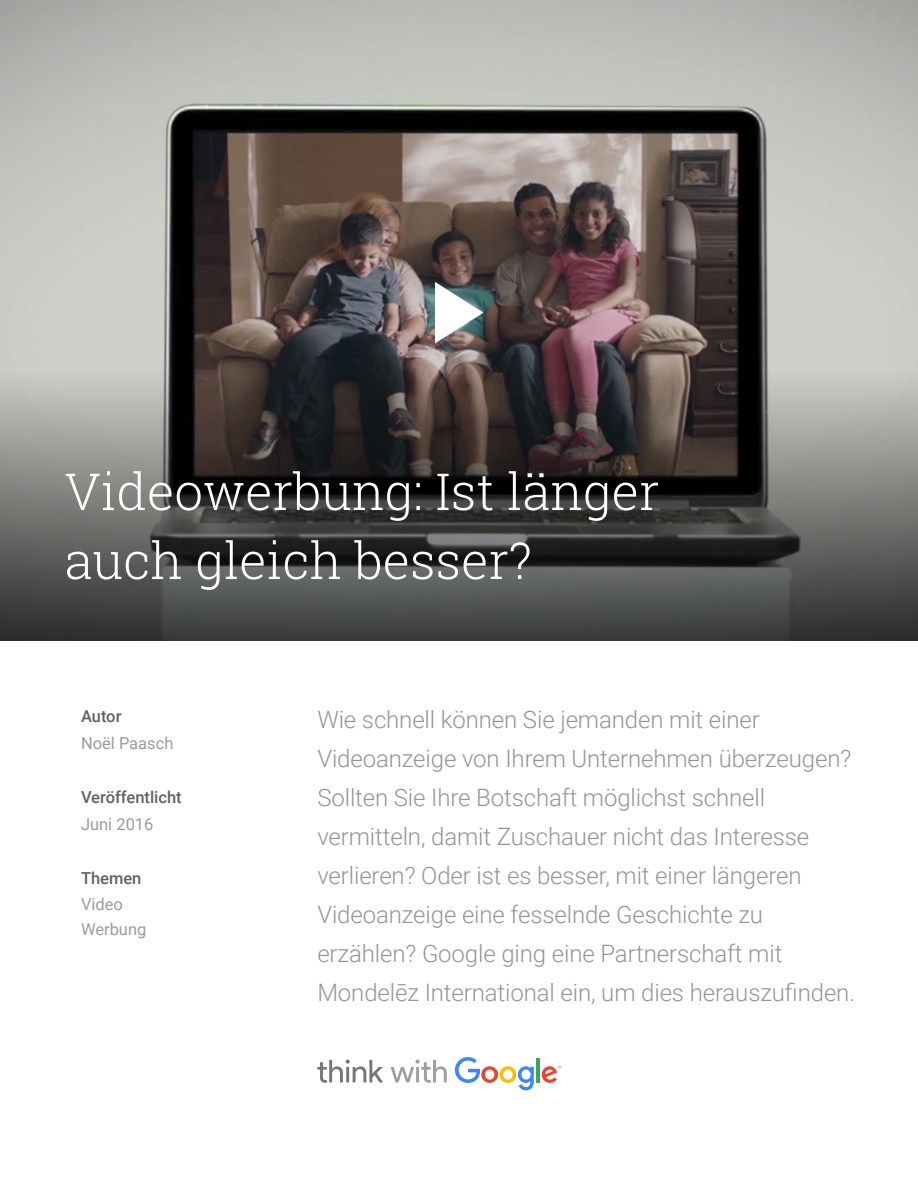
<style>
.page{position:relative;width:918px;height:1188px;background:#fff}
.page>*{position:absolute;margin:0;border:0;box-sizing:border-box;transform-origin:0 0}
.t1{font:300 51px/69px "Roboto Slab";color:#fff}
.t2{font:300 24px/39px "Roboto";letter-spacing:-.005em;color:#939598}
.t3{font:16.5px/25.5px "Roboto";color:#9c9c9c}
.t4{font:500 16.5px "Roboto";color:#616162}
</style>
<div class="page">
<img style="left:0;top:0;width:918px;height:371px">
<img style="left:435px;top:282px;width:48px;height:61px">
<svg style="left:0;top:371px;width:918px;height:270px;background:#4e4d4c"></svg>
<svg style="left:317px;top:1060px;width:66px;height:23px"></svg>
<svg style="left:391px;top:1060px;width:56px;height:23px"></svg>
<svg style="left:455px;top:1057px;width:79px;height:33px"></svg>
<hr style="left:536px;top:1058px;width:4px;height:24px;background:#34a853">
<svg style="left:542px;top:1066px;width:19px;height:17px"></svg>
<h1 class="t1" style="left:64px;top:456px;width:596px">Videowerbung: Ist länger auch gleich besser?</h1>
<p class="t4" style="left:81px;top:705px;width:42px">Autor</p>
<p class="t3" style="left:81px;top:730px;width:94px">Noël Paasch</p>
<p class="t4" style="left:81px;top:786px;width:102px">Veröffentlicht</p>
<p class="t3" style="left:81px;top:811px;width:74px">Juni 2016</p>
<p class="t4" style="left:81px;top:867px;width:62px">Themen</p>
<p class="t3" style="left:81px;top:890px;width:67px">Video<br>Werbung</p>
<p class="t2" style="left:317px;top:699px;width:539px">Wie schnell können Sie jemanden mit einer Videoanzeige von Ihrem Unternehmen überzeugen?<br>Sollten Sie Ihre Botschaft möglichst schnell vermitteln, damit Zuschauer nicht das Interesse verlieren? Oder ist es besser, mit einer längeren Videoanzeige eine fesselnde Geschichte zu erzählen? Google ging eine Partnerschaft mit Mondelēz International ein, um dies herauszufinden.</p>
</div>
